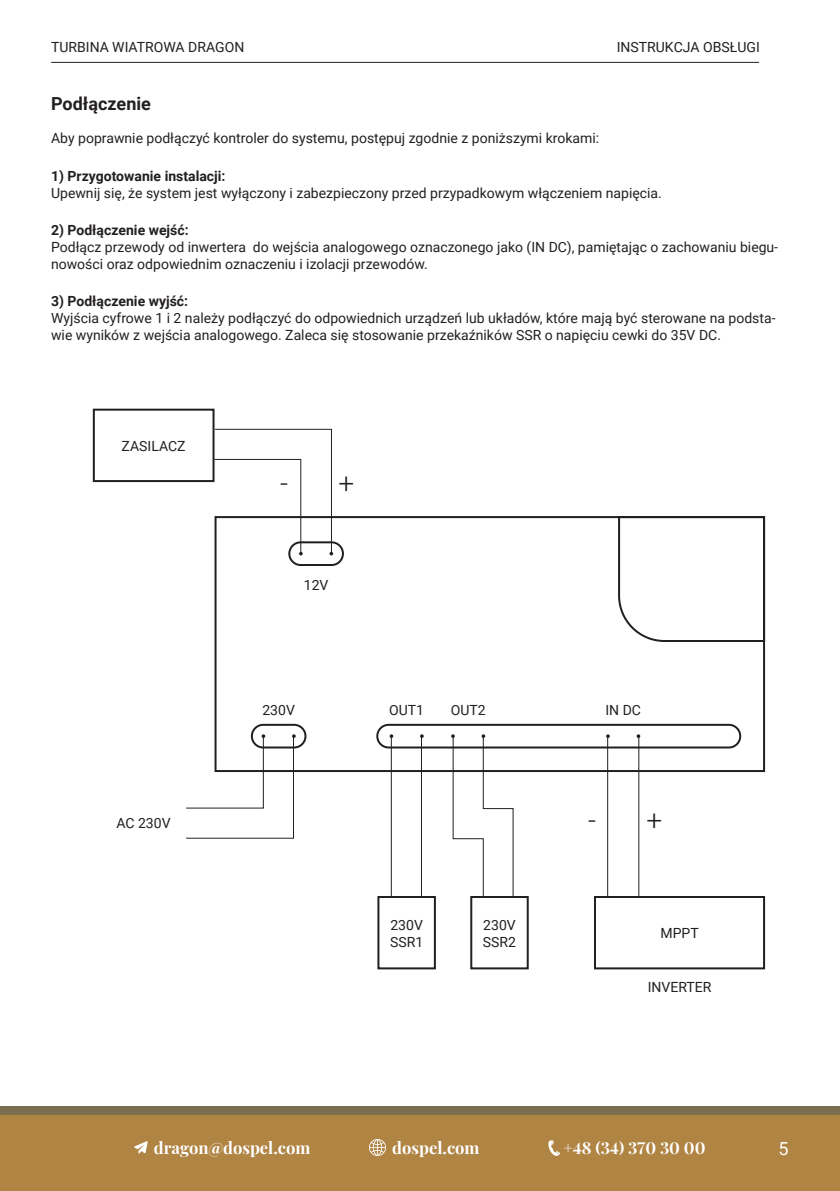
<style>
.page{position:relative;width:840px;height:1191px;background:#fff}
.page>*{position:absolute;margin:0;border:0;box-sizing:border-box;transform-origin:0 0}
.t1{font:300 28px "Roboto";color:#231f20}
.t2{font:700 18px "Roboto";color:#231f20}
.t3{font:18px "Roboto";color:#fff}
.t4{font:700 16.6px "Playfair Display";color:#fff}
.t5{font:14px/16.8px "Roboto";color:#231f20}
.t6{font:700 14px "Roboto";color:#231f20}
</style>
<div class="page">
<div style="left:0;top:1106px;width:839px;height:8px;background:#7a6e4e"></div>
<div style="left:0;top:1114px;width:839px;height:77px;background:#b08443"></div>
<hr style="left:51px;top:62px;width:707px;height:1px;background:#231f20">
<svg style="left:134px;top:1141px;width:14px;height:12px"></svg>
<svg style="left:369px;top:1139px;width:17px;height:16px"></svg>
<svg style="left:548px;top:1140px;width:11px;height:16px"></svg>
<div style="left:214px;top:516px;width:550px;height:256px;border:2px solid #231f20"></div>
<div style="left:376px;top:724px;width:364px;height:24px;border:2px solid #231f20;border-radius:11px"></div>
<div style="left:251px;top:724px;width:55px;height:24px;border:2px solid #231f20;border-radius:11px"></div>
<div style="left:288px;top:541px;width:56px;height:25px;border:2px solid #231f20;border-radius:11px"></div>
<svg style="left:616px;top:516px;width:149px;height:127px"></svg>
<svg style="left:389px;top:734px;width:4px;height:4px"></svg>
<svg style="left:636px;top:734px;width:4px;height:4px"></svg>
<hr style="left:390px;top:736px;width:1px;height:160px;background:#231f20">
<hr style="left:607px;top:736px;width:1px;height:160px;background:#231f20">
<svg style="left:186px;top:734px;width:109px;height:105px"></svg>
<svg style="left:213px;top:428px;width:120px;height:127px"></svg>
<hr style="left:421px;top:736px;width:1px;height:160px;background:#231f20">
<svg style="left:451px;top:734px;width:63px;height:162px"></svg>
<hr style="left:638px;top:736px;width:1px;height:160px;background:#231f20">
<div style="left:377px;top:896px;width:58px;height:73px;border:2px solid #231f20"></div>
<div style="left:93px;top:409px;width:121px;height:73px;border:2px solid #231f20"></div>
<div style="left:470px;top:896px;width:58px;height:73px;border:2px solid #231f20"></div>
<div style="left:593px;top:896px;width:171px;height:73px;border:2px solid #231f20"></div>
<p class="t5" style="left:51px;top:38px;width:195px">TURBINA WIATROWA DRAGON</p>
<p class="t5" style="left:616px;top:38px;width:144px">INSTRUKCJA OBSŁUGI</p>
<p class="t2" style="left:51px;top:91px;width:101px">Podłączenie</p>
<p class="t5" style="left:51px;top:129px;width:549px">Aby poprawnie podłączyć kontroler do systemu, postępuj zgodnie z poniższymi krokami:</p>
<p class="t6" style="left:51px;top:166px;width:176px">1) Przygotowanie instalacji:</p>
<p class="t5" style="left:51px;top:184px;width:612px">Upewnij się, że system jest wyłączony i zabezpieczony przed przypadkowym włączeniem napięcia.</p>
<p class="t6" style="left:51px;top:220px;width:139px">2) Podłączenie wejść:</p>
<p class="t5" style="left:51px;top:238px;width:728px">Podłącz przewody od inwertera do wejścia analogowego oznaczonego jako (IN DC), pamiętając o zachowaniu biegu&shy;nowości oraz odpowiednim oznaczeniu i izolacji przewodów.</p>
<p class="t6" style="left:51px;top:292px;width:138px">3) Podłączenie wyjść:</p>
<p class="t5" style="left:51px;top:309px;width:725px">Wyjścia cyfrowe 1 i 2 należy podłączyć do odpowiednich urządzeń lub układów, które mają być sterowane na podsta&shy;wie wyników z wejścia analogowego. Zaleca się stosowanie przekaźników SSR o napięciu cewki do 35V DC.</p>
<p class="t5" style="left:122px;top:437px;width:66px">ZASILACZ</p>
<p class="t5" style="left:116px;top:814px;width:56px">AC 230V</p>
<p class="t1" style="left:280px;top:463px;width:10px">-</p>
<p class="t1" style="left:338px;top:463px;width:17px">+</p>
<p class="t5" style="left:303px;top:576px;width:26px">12V</p>
<p class="t5" style="left:262px;top:701px;width:34px">230V</p>
<p class="t5" style="left:389px;top:701px;width:36px">OUT1</p>
<p class="t5" style="left:450px;top:701px;width:36px">OUT2</p>
<p class="t5" style="left:605px;top:701px;width:37px">IN DC</p>
<p class="t5" style="left:390px;top:916px;width:34px">230V</p>
<p class="t5" style="left:390px;top:933px;width:35px">SSR1</p>
<p class="t5" style="left:483px;top:916px;width:34px">230V</p>
<p class="t5" style="left:482px;top:933px;width:35px">SSR2</p>
<p class="t1" style="left:587px;top:800px;width:10px">-</p>
<p class="t1" style="left:646px;top:800px;width:17px">+</p>
<p class="t5" style="left:660px;top:924px;width:40px">MPPT</p>
<p class="t5" style="left:647px;top:978px;width:65px">INVERTER</p>
<p class="t4" style="left:154px;top:1134px;width:158px">dragon@dospel.com</p>
<p class="t4" style="left:392px;top:1134px;width:89px">dospel.com</p>
<p class="t4" style="left:563px;top:1134px;width:144px">+48 (34) 370 30 00</p>
<p class="t3" style="left:778px;top:1136px;width:12px">5</p>
</div>
